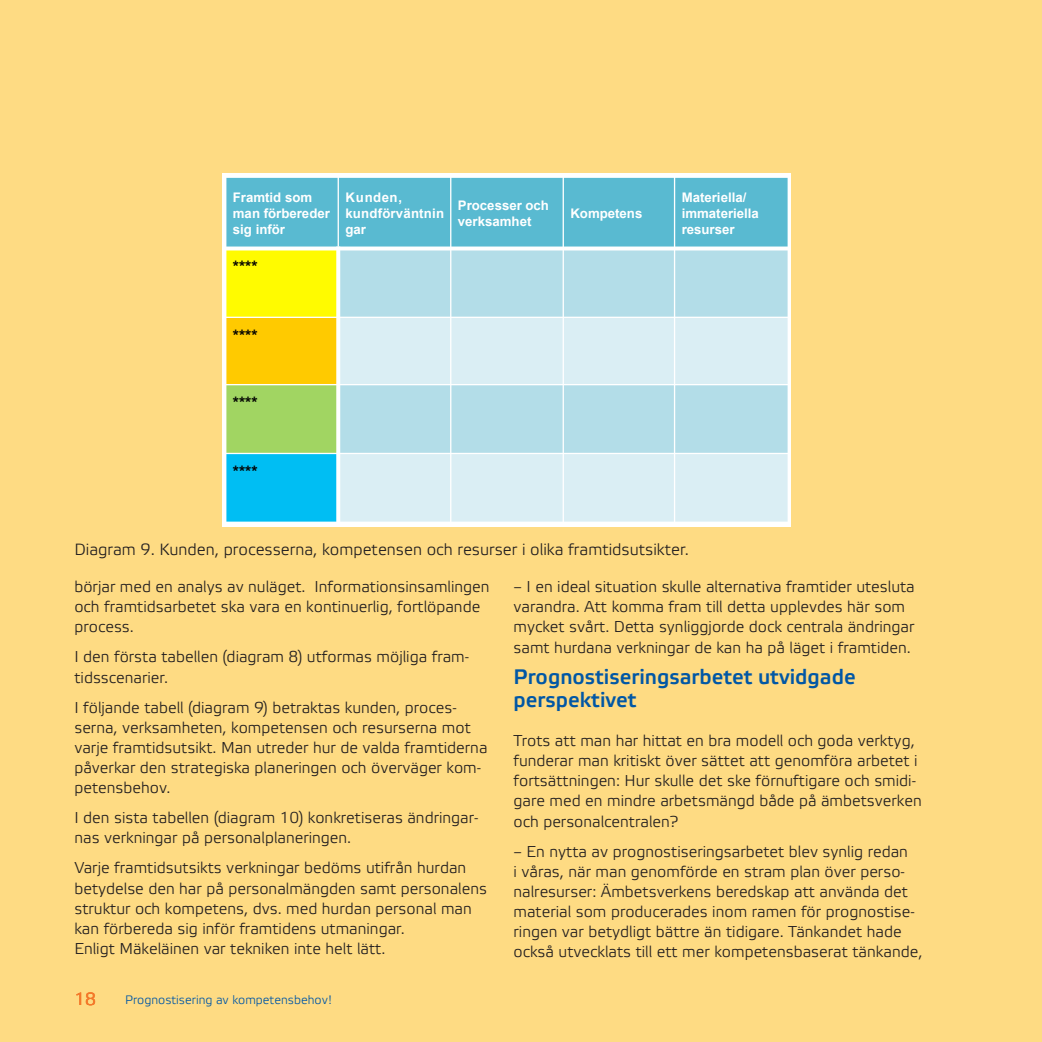
<style>
.page{position:relative;width:1042px;height:1042px;background:#fedb83}
.page>*{position:absolute;margin:0;border:0;box-sizing:border-box;transform-origin:0 0}
.t1{font:700 21px/22.8px "Etelka Light Pro";color:#0157a5}
.t2{font:17.5px "Etelka Light Pro";color:#f4792a}
.t3{font:16.28px "Etelka Light Pro";color:#231f20}
.t4{font:700 15.92px "Arial";color:#000}
.t5{font:300 15.75px/20.1px "Etelka";color:#231f20}
.t6{font:700 13.3px/15.9px "Arial";color:#fff}
.t7{font:12.25px "Etelka Light Pro";color:#0157a5}
</style>
<div class="page">
<div style="left:222px;top:174px;width:569px;height:353px;background:#fff"></div>
<div style="left:226px;top:177px;width:112px;height:71px;background:#59bad1"></div>
<div style="left:338px;top:177px;width:113px;height:71px;background:#59bad1"></div>
<div style="left:451px;top:177px;width:112px;height:71px;background:#59bad1"></div>
<div style="left:563px;top:177px;width:111px;height:71px;background:#59bad1"></div>
<div style="left:674px;top:177px;width:114px;height:71px;background:#59bad1"></div>
<div style="left:226px;top:248px;width:112px;height:69px;background:#fffb00"></div>
<div style="left:338px;top:248px;width:113px;height:69px;background:#b3dde8"></div>
<div style="left:451px;top:248px;width:112px;height:69px;background:#b3dde8"></div>
<div style="left:563px;top:248px;width:111px;height:69px;background:#b3dde8"></div>
<div style="left:674px;top:248px;width:114px;height:69px;background:#b3dde8"></div>
<div style="left:226px;top:317px;width:112px;height:68px;background:#ffca00"></div>
<div style="left:338px;top:317px;width:113px;height:68px;background:#daeef4"></div>
<div style="left:451px;top:317px;width:112px;height:68px;background:#daeef4"></div>
<div style="left:563px;top:317px;width:111px;height:68px;background:#daeef4"></div>
<div style="left:674px;top:317px;width:114px;height:68px;background:#daeef4"></div>
<div style="left:226px;top:385px;width:112px;height:68px;background:#a1d562"></div>
<div style="left:338px;top:385px;width:113px;height:68px;background:#b3dde8"></div>
<div style="left:451px;top:385px;width:112px;height:68px;background:#b3dde8"></div>
<div style="left:563px;top:385px;width:111px;height:68px;background:#b3dde8"></div>
<div style="left:674px;top:385px;width:114px;height:68px;background:#b3dde8"></div>
<div style="left:226px;top:453px;width:112px;height:69px;background:#00bef3"></div>
<div style="left:338px;top:453px;width:113px;height:69px;background:#daeef4"></div>
<div style="left:451px;top:453px;width:112px;height:69px;background:#daeef4"></div>
<div style="left:563px;top:453px;width:111px;height:69px;background:#daeef4"></div>
<div style="left:674px;top:453px;width:114px;height:69px;background:#daeef4"></div>
<hr style="left:338px;top:177px;width:1px;height:69px;background:#fff">
<svg style="left:336px;top:250px;width:4px;height:271px"></svg>
<hr style="left:450px;top:177px;width:1px;height:346px;background:#fff">
<hr style="left:562px;top:177px;width:2px;height:346px;background:#fff">
<hr style="left:674px;top:177px;width:1px;height:346px;background:#fff">
<svg style="left:226px;top:246px;width:561px;height:4px;background:#e9f5f8"></svg>
<hr style="left:225px;top:317px;width:564px;height:1px;background:#fff">
<hr style="left:225px;top:384px;width:564px;height:1px;background:#fff">
<hr style="left:225px;top:453px;width:564px;height:1px;background:#fff">
<hr style="left:787px;top:177px;width:2px;height:346px;background:#fff">
<hr style="left:225px;top:177px;width:564px;height:1px;background:#fff">
<hr style="left:225px;top:521px;width:564px;height:2px;background:#fff">
<p class="t6" style="left:233px;top:190px;width:98px">Framtid som man förbereder sig inför</p>
<p class="t6" style="left:345px;top:190px;width:100px">Kunden, kundförväntnin gar</p>
<p class="t6" style="left:458px;top:198px;width:93px">Processer och verksamhet</p>
<p class="t6" style="left:570px;top:206px;width:74px">Kompetens</p>
<p class="t4" style="left:233px;top:256px;width:26px">****</p>
<p class="t4" style="left:233px;top:325px;width:26px">****</p>
<p class="t4" style="left:233px;top:392px;width:26px">****</p>
<p class="t4" style="left:233px;top:461px;width:26px">****</p>
<p class="t6" style="left:682px;top:190px;width:79px">Materiella/ immateriella resurser</p>
<p class="t3" style="left:74px;top:541px;width:616px">Diagram 9. Kunden, processerna, kompetensen och resurser i olika framtidsutsikter.</p>
<p class="t5" style="left:74px;top:577px;width:417px">börjar med en analys av nuläget. Informationsinsamlingen och framtidsarbetet ska vara en kontinuerlig, fortlöpande process.</p>
<p class="t5" style="left:74px;top:647px;width:396px">I den första tabellen (diagram 8) utformas möjliga fram&shy;tidsscenarier.</p>
<p class="t5" style="left:74px;top:697px;width:415px">I följande tabell (diagram 9) betraktas kunden, proces&shy;serna, verksamheten, kompetensen och resurserna mot varje framtidsutsikt. Man utreder hur de valda framtiderna påverkar den strategiska planeringen och överväger kom&shy;petensbehov.</p>
<p class="t5" style="left:74px;top:808px;width:406px">I den sista tabellen (diagram 10) konkretiseras ändringar&shy;nas verkningar på personalplaneringen.</p>
<p class="t5" style="left:74px;top:858px;width:414px">Varje framtidsutsikts verkningar bedöms utifrån hurdan betydelse den har på personalmängden samt personalens struktur och kompetens, dvs. med hurdan personal man kan förbereda sig inför framtidens utmaningar.<br>Enligt Mäkeläinen var tekniken inte helt lätt.</p>
<p class="t2" style="left:74px;top:990px;width:23px">18</p>
<p class="t7" style="left:125px;top:993px;width:208px">Prognostisering av kompetensbehov!</p>
<p class="t5" style="left:513px;top:577px;width:403px">– I en ideal situation skulle alternativa framtider utesluta varandra. Att komma fram till detta upplevdes här som mycket svårt. Detta synliggjorde dock centrala ändringar samt hurdana verkningar de kan ha på läget i framtiden.</p>
<h1 class="t1" style="left:513px;top:667px;width:344px">Prognostiseringsarbetet utvidgade perspektivet</h1>
<p class="t5" style="left:513px;top:731px;width:410px">Trots att man har hittat en bra modell och goda verktyg, funderar man kritiskt över sättet att genomföra arbetet i fortsättningen: Hur skulle det ske förnuftigare och smidi&shy;gare med en mindre arbetsmängd både på ämbetsverken och personalcentralen?</p>
<p class="t5" style="left:513px;top:841px;width:410px">– En nytta av prognostiseringsarbetet blev synlig redan<br>i våras, när man genomförde en stram plan över perso&shy;nalresurser: Ämbetsverkens beredskap att använda det material som producerades inom ramen för prognostise&shy;ringen var betydligt bättre än tidigare. Tänkandet hade också utvecklats till ett mer kompetensbaserat tänkande,</p>
</div>
